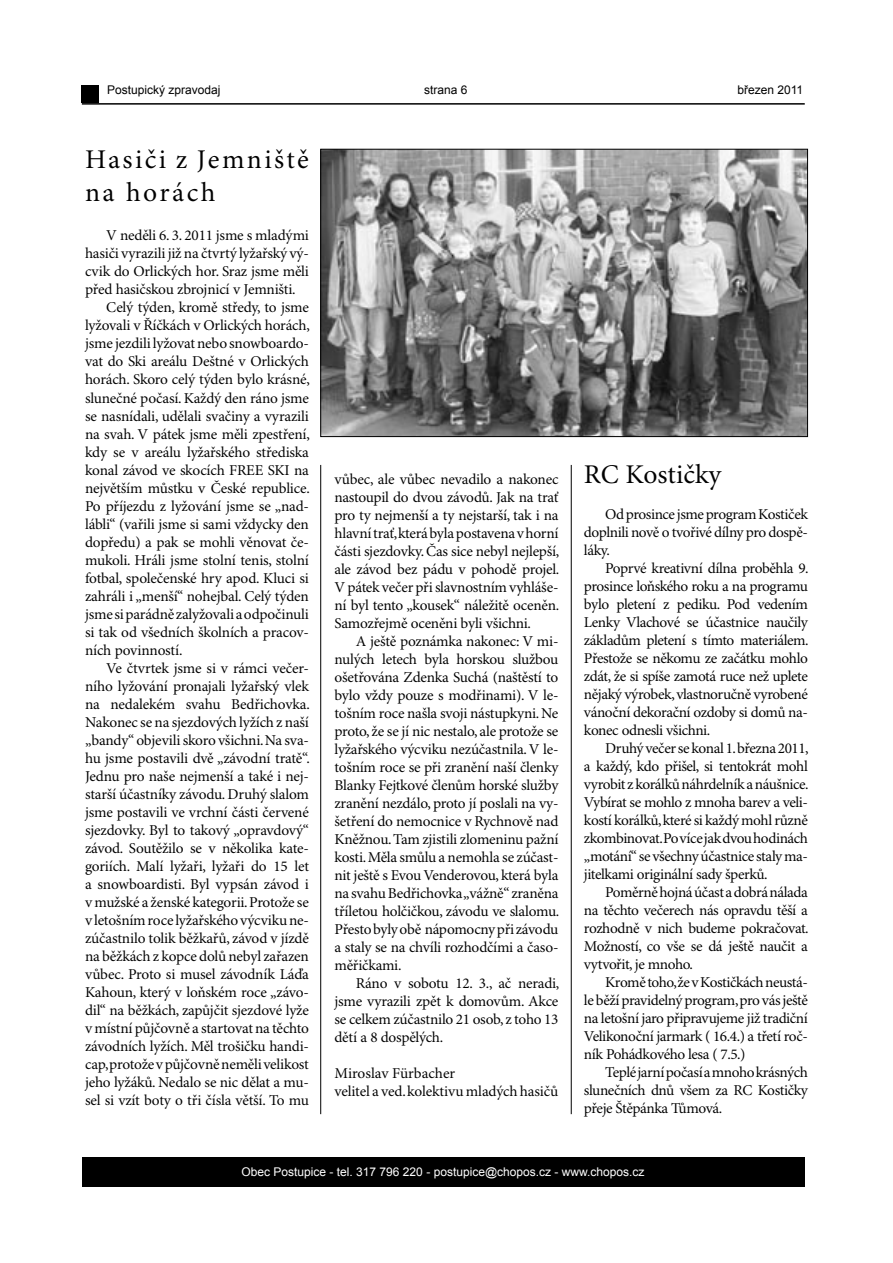
<style>
.page{position:relative;width:893px;height:1263px;background:#fff}
.page>*{position:absolute;margin:0;border:0;box-sizing:border-box;transform-origin:0 0}
.t1{font:27px/32.4px "Minion Pro";letter-spacing:.085em;color:#000}
.t2{font:27px "Minion Pro";letter-spacing:-.005em;color:#000}
.t3{font:15px/18px "Minion Pro";letter-spacing:-.015em;color:#000;text-align:justify}
.t4{font:12px "Arial";color:#fff}
.t5{font:12px "Arial";color:#000}
</style>
<div class="page">
<div style="left:82px;top:1157px;width:722px;height:30px;background:#000"></div>
<div style="left:82px;top:85px;width:17px;height:18px;background:#000"></div>
<hr style="left:82px;top:103px;width:723px;height:2px;background:#000">
<hr style="left:571px;top:465px;width:1px;height:649px;background:#000">
<img style="left:322px;top:151px;width:484px;height:284px">
<div style="left:320px;top:149px;width:488px;height:288px;border:1px solid #000"></div>
<hr style="left:320px;top:465px;width:1px;height:649px;background:#000">
<p class="t5" style="left:107px;top:82px;width:115px">Postupický zpravodaj</p>
<p class="t5" style="left:424px;top:82px;width:45px">strana 6</p>
<p class="t5" style="left:737px;top:82px;width:67px">březen 2011</p>
<h1 class="t1" style="left:85px;top:144px;width:225px">Hasiči z Jemniště na horách</h1>
<p class="t3" style="left:106px;top:227px;width:204px">V neděli 6. 3. 2011 jsme s mladými</p>
<p class="t3" style="left:85px;top:245px;width:225px">hasiči vyrazili již na čtvrtý lyžařský vý-</p>
<p class="t3" style="left:85px;top:263px;width:225px">cvik do Orlických hor. Sraz jsme měli</p>
<p class="t3" style="left:85px;top:281px;width:212px">před hasičskou zbrojnicí v Jemništi.</p>
<p class="t3" style="left:106px;top:299px;width:204px">Celý týden, kromě středy, to jsme</p>
<p class="t3" style="left:85px;top:317px;width:226px">lyžovali v Říčkách v Orlických horách,</p>
<p class="t3" style="left:85px;top:335px;width:225px">jsme jezdili lyžovat nebo snowboardo-</p>
<p class="t3" style="left:85px;top:353px;width:225px">vat do Ski areálu Deštné v Orlických</p>
<p class="t3" style="left:85px;top:371px;width:226px">horách. Skoro celý týden bylo krásné,</p>
<p class="t3" style="left:85px;top:389px;width:225px">slunečné počasí. Každý den ráno jsme</p>
<p class="t3" style="left:85px;top:407px;width:225px">se nasnídali, udělali svačiny a vyrazili</p>
<p class="t3" style="left:85px;top:425px;width:226px">na svah. V pátek jsme měli zpestření,</p>
<p class="t3" style="left:85px;top:443px;width:225px">kdy se v areálu lyžařského střediska</p>
<p class="t3" style="left:85px;top:461px;width:225px">konal závod ve skocích FREE SKI na</p>
<p class="t3" style="left:85px;top:479px;width:226px">největším můstku v České republice.</p>
<p class="t3" style="left:85px;top:497px;width:225px">Po příjezdu z lyžování jsme se „nad-</p>
<p class="t3" style="left:85px;top:515px;width:225px">lábli“ (vařili jsme si sami vždycky den</p>
<p class="t3" style="left:85px;top:533px;width:225px">dopředu) a pak se mohli věnovat če-</p>
<p class="t3" style="left:85px;top:551px;width:225px">mukoli. Hráli jsme stolní tenis, stolní</p>
<p class="t3" style="left:85px;top:569px;width:225px">fotbal, společenské hry apod. Kluci si</p>
<p class="t3" style="left:85px;top:587px;width:225px">zahráli i „menší“ nohejbal. Celý týden</p>
<p class="t3" style="left:85px;top:605px;width:225px">jsme si parádně zalyžovali a odpočinuli</p>
<p class="t3" style="left:85px;top:623px;width:225px">si tak od všedních školních a pracov-</p>
<p class="t3" style="left:85px;top:641px;width:99px">ních povinností.</p>
<p class="t3" style="left:106px;top:659px;width:204px">Ve čtvrtek jsme si v rámci večer-</p>
<p class="t3" style="left:85px;top:677px;width:225px">ního lyžování pronajali lyžařský vlek</p>
<p class="t3" style="left:85px;top:695px;width:226px">na nedalekém svahu Bedřichovka.</p>
<p class="t3" style="left:85px;top:713px;width:225px">Nakonec se na sjezdových lyžích z naší</p>
<p class="t3" style="left:85px;top:731px;width:225px">„bandy“ objevili skoro všichni. Na sva-</p>
<p class="t3" style="left:85px;top:749px;width:226px">hu jsme postavili dvě „závodní tratě“.</p>
<p class="t3" style="left:85px;top:767px;width:225px">Jednu pro naše nejmenší a také i nej-</p>
<p class="t3" style="left:85px;top:785px;width:225px">starší účastníky závodu. Druhý slalom</p>
<p class="t3" style="left:85px;top:803px;width:225px">jsme postavili ve vrchní části červené</p>
<p class="t3" style="left:85px;top:821px;width:225px">sjezdovky. Byl to takový „opravdový“</p>
<p class="t3" style="left:85px;top:839px;width:225px">závod. Soutěžilo se v několika kate-</p>
<p class="t3" style="left:85px;top:857px;width:225px">goriích. Malí lyžaři, lyžaři do 15 let</p>
<p class="t3" style="left:85px;top:875px;width:225px">a snowboardisti. Byl vypsán závod i</p>
<p class="t3" style="left:85px;top:893px;width:225px">v mužské a ženské kategorii. Protože se</p>
<p class="t3" style="left:85px;top:911px;width:225px">v letošním roce lyžařského výcviku ne-</p>
<p class="t3" style="left:85px;top:929px;width:225px">zúčastnilo tolik běžkařů, závod v jízdě</p>
<p class="t3" style="left:85px;top:947px;width:225px">na běžkách z kopce dolů nebyl zařazen</p>
<p class="t3" style="left:85px;top:965px;width:225px">vůbec. Proto si musel závodník Láďa</p>
<p class="t3" style="left:85px;top:983px;width:225px">Kahoun, který v loňském roce „závo-</p>
<p class="t3" style="left:85px;top:1001px;width:225px">dil“ na běžkách, zapůjčit sjezdové lyže</p>
<p class="t3" style="left:85px;top:1019px;width:225px">v místní půjčovně a startovat na těchto</p>
<p class="t3" style="left:85px;top:1037px;width:225px">závodních lyžích. Měl trošičku handi-</p>
<p class="t3" style="left:85px;top:1055px;width:225px">cap, protože v půjčovně neměli velikost</p>
<p class="t3" style="left:85px;top:1073px;width:225px">jeho lyžáků. Nedalo se nic dělat a mu-</p>
<p class="t3" style="left:85px;top:1091px;width:225px">sel si vzít boty o tři čísla větší. To mu</p>
<p class="t3" style="left:334px;top:471px;width:226px">vůbec, ale vůbec nevadilo a nakonec nastoupil do dvou závodů. Jak na trať pro ty nejmenší a ty nejstarší, tak i na hlavní trať, která byla postavena v horní části sjezdovky. Čas sice nebyl nejlepší, ale závod bez pádu v pohodě projel.<br>V pátek večer při slavnostním vyhláše&shy;ní byl tento „kousek“ náležitě oceněn.<br>Samozřejmě oceněni byli všichni.</p>
<p class="t3" style="left:334px;top:633px;width:226px;text-indent:21px">A ještě poznámka nakonec: V mi&shy;nulých letech byla horskou službou ošetřována Zdenka Suchá (naštěstí to bylo vždy pouze s modřinami). V le&shy;tošním roce našla svoji nástupkyni. Ne proto, že se jí nic nestalo, ale protože se lyžařského výcviku nezúčastnila. V le&shy;tošním roce se při zranění naší členky Blanky Fejtkové členům horské služby zranění nezdálo, proto jí poslali na vy&shy;šetření do nemocnice v Rychnově nad Kněžnou. Tam zjistili zlomeninu pažní kosti. Měla smůlu a nemohla se zúčast&shy;nit ještě s Evou Venderovou, která byla na svahu Bedřichovka „vážně“ zraněna tříletou holčičkou, závodu ve slalomu.<br>Přesto byly obě nápomocny při závodu a staly se na chvíli rozhodčími a časo&shy;měřičkami.</p>
<p class="t3" style="left:334px;top:975px;width:226px;text-indent:21px">Ráno v sobotu 12. 3., ač neradi, jsme vyrazili zpět k domovům. Akce se celkem zúčastnilo 21 osob, z toho 13 dětí a 8 dospělých.</p>
<p class="t3" style="left:334px;top:1065px;width:225px">Miroslav Fürbacher<br>velitel a ved. kolektivu mladých hasičů</p>
<h1 class="t2" style="left:584px;top:458px;width:139px">RC Kostičky</h1>
<p class="t3" style="left:584px;top:506px;width:225px;text-indent:21px">Od prosince jsme program Kostiček doplnili nově o tvořivé dílny pro dospě&shy;láky.</p>
<p class="t3" style="left:584px;top:560px;width:226px;text-indent:21px">Poprvé kreativní dílna proběhla 9. prosince loňského roku a na programu bylo pletení z pediku. Pod vedením Lenky Vlachové se účastnice naučily základům pletení s tímto materiálem.<br>Přestože se někomu ze začátku mohlo zdát, že si spíše zamotá ruce než uplete nějaký výrobek, vlastnoručně vyrobené vánoční dekorační ozdoby si domů na&shy;konec odnesli všichni.</p>
<p class="t3" style="left:584px;top:740px;width:226px;text-indent:21px">Druhý večer se konal 1. března 2011, a každý, kdo přišel, si tentokrát mohl vyrobit z korálků náhrdelník a náušnice.<br>Vybírat se mohlo z mnoha barev a veli&shy;kostí korálků, které si každý mohl různě zkombinovat.Po více jak dvou hodinách „motání“ se všechny účastnice staly ma&shy;jitelkami originální sady šperků.</p>
<p class="t3" style="left:584px;top:884px;width:226px;text-indent:21px">Poměrně hojná účast a dobrá nálada na těchto večerech nás opravdu těší a rozhodně v nich budeme pokračovat.<br>Možností, co vše se dá ještě naučit a vytvořit, je mnoho.</p>
<p class="t3" style="left:584px;top:974px;width:225px;text-indent:21px">Kromě toho,že v Kostičkách neustá&shy;le běží pravidelný program, pro vás ještě na letošní jaro připravujeme již tradiční Velikonoční jarmark ( 16.4.) a třetí roč&shy;ník Pohádkového lesa ( 7.5.)</p>
<p class="t3" style="left:584px;top:1064px;width:225px;text-indent:21px">Teplé jarní počasí a mnoho krásných slunečních dnů všem za RC Kostičky přeje Štěpánka Tůmová.</p>
<p class="t4" style="left:242px;top:1164px;width:405px">Obec Postupice - tel. 317 796 220 - postupice@chopos.cz - www.chopos.cz</p>
</div>
